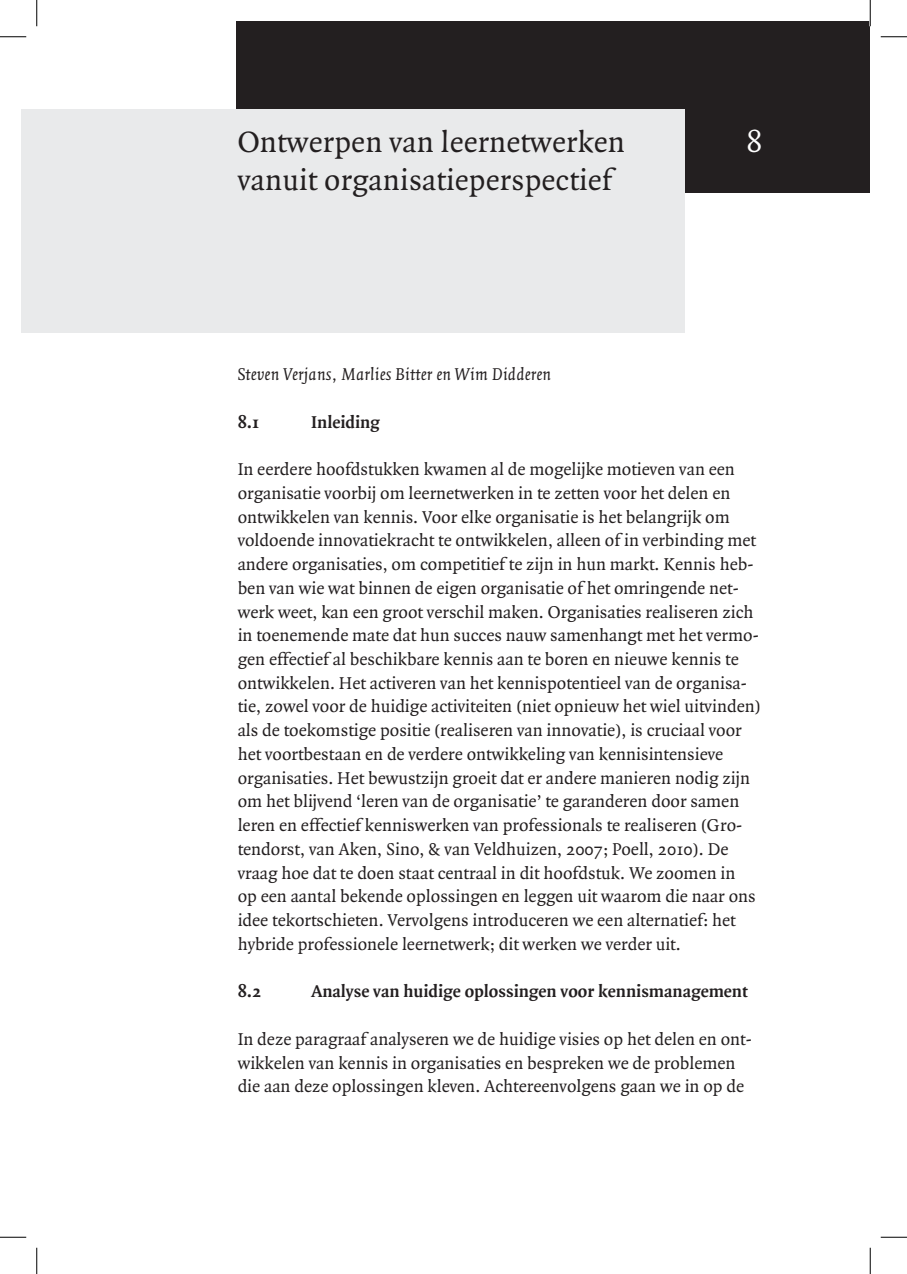
<style>
.page{position:relative;width:907px;height:1274px;background:#fff}
.page>*{position:absolute;margin:0;border:0;box-sizing:border-box;transform-origin:0 0}
.t1{font:31.5px/37.8px "Quadraat";letter-spacing:.005em;color:#231f20}
.t2{font:31.5px "Quadraat";color:#fff}
.t3{font:18.38px/23.8px "Quadraat";color:#231f20}
.t4{font:700 18.38px "Quadraat";color:#231f20}
.t5{font:italic 18.38px "Quadraat";letter-spacing:.01em;color:#231f20}
</style>
<div class="page">
<div style="left:236px;top:21px;width:634px;height:172px;background:#231f20"></div>
<div style="left:21px;top:109px;width:664px;height:224px;background:#e9eaeb"></div>
<hr style="left:869px;top:0;width:2px;height:26px;background:#fff">
<svg style="left:0;top:36px;width:26px;height:1px"></svg>
<svg style="left:881px;top:36px;width:26px;height:1px"></svg>
<svg style="left:0;top:1237px;width:26px;height:1px"></svg>
<svg style="left:881px;top:1237px;width:26px;height:1px"></svg>
<svg style="left:36px;top:0;width:1px;height:26px"></svg>
<svg style="left:36px;top:1248px;width:1px;height:26px"></svg>
<svg style="left:870px;top:0;width:1px;height:26px"></svg>
<svg style="left:870px;top:1248px;width:1px;height:26px"></svg>
<h1 class="t1" style="left:238px;top:125px;width:389px">Ontwerpen van leernetwerken vanuit organisatieperspectief</h1>
<h1 class="t2" style="left:746px;top:129px;width:17px">8</h1>
<p class="t5" style="left:238px;top:367px;width:315px">Steven Verjans, Marlies Bitter en Wim Didderen</p>
<p class="t4" style="left:238px;top:414px;width:23px">8.1</p>
<p class="t4" style="left:311px;top:414px;width:70px">Inleiding</p>
<p class="t3" style="left:238px;top:458px;width:525px">In eerdere hoofdstukken kwamen al de mogelijke motieven van een organisatie voorbij om leernetwerken in te zetten voor het delen en ontwikkelen van kennis. Voor elke organisatie is het belangrijk om voldoende innovatiekracht te ontwikkelen, alleen of in verbinding met andere organisaties, om competitief te zijn in hun markt. Kennis heb&shy;ben van wie wat binnen de eigen organisatie of het omringende net&shy;werk weet, kan een groot verschil maken. Organisaties realiseren zich in toenemende mate dat hun succes nauw samenhangt met het vermo&shy;gen effectief al beschikbare kennis aan te boren en nieuwe kennis te ontwikkelen. Het activeren van het kennispotentieel van de organisa&shy;tie, zowel voor de huidige activiteiten (niet opnieuw het wiel uitvinden) als de toekomstige positie (realiseren van innovatie), is cruciaal voor het voortbestaan en de verdere ontwikkeling van kennisintensieve organisaties. Het bewustzijn groeit dat er andere manieren nodig zijn om het blijvend ‘leren van de organisatie’ te garanderen door samen leren en effectief kenniswerken van professionals te realiseren (Gro&shy;tendorst, van Aken, Sino, &amp; van Veldhuizen, 2007; Poell, 2010). De vraag hoe dat te doen staat centraal in dit hoofdstuk. We zoomen in<br>op een aantal bekende oplossingen en leggen uit waarom die naar ons idee tekortschieten. Vervolgens introduceren we een alternatief: het hybride professionele leernetwerk; dit werken we verder uit.</p>
<p class="t4" style="left:238px;top:984px;width:25px">8.2</p>
<p class="t4" style="left:311px;top:984px;width:438px">Analyse van huidige oplossingen voor kennismanagement</p>
<p class="t3" style="left:238px;top:1028px;width:516px">In deze paragraaf analyseren we de huidige visies op het delen en ont&shy;wikkelen van kennis in organisaties en bespreken we de problemen die aan deze oplossingen kleven. Achtereenvolgens gaan we in op de</p>
</div>
